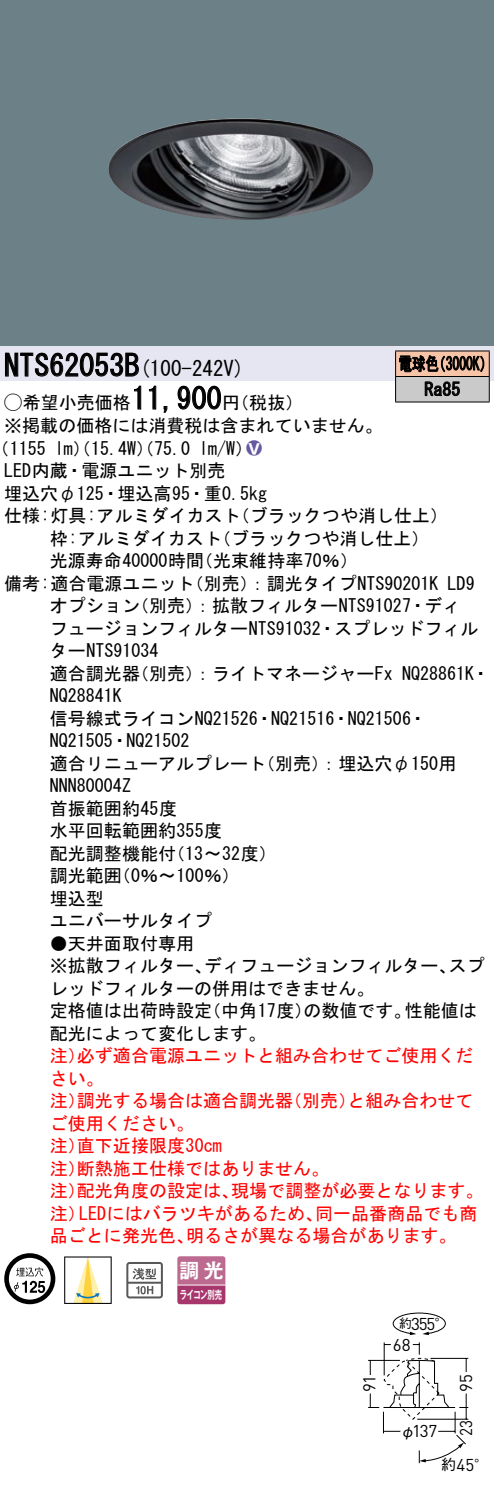
<style>
.page{position:relative;width:494px;height:1488px;background:#fff}
.page>*{position:absolute;margin:0;border:0;box-sizing:border-box;transform-origin:0 0}
.t1{font:30px "MS Gothic";color:#000}
.t2{font:21px "MS Gothic";color:#000}
.t3{font:19.8px "Gothic MB101 Pro De Bold 90 pv RKSJ H";color:#fff}
.t4{font:18px/22.5px "MS Gothic";color:#000}
.t5{font:18px/22.5px "MS Gothic";color:#f00}
.t6{font:18px/25.5px "MS Gothic";color:#000;scale:.75 1}
.t7{font:18px "Ford Classification 1";color:#635aa0}
.t8{font:17.1px "DINOT";letter-spacing:-.01em;color:#000}
.t9{font:17.1px "DINOT";letter-spacing:-.01em;color:#000;scale:.9 1}
.t10{font:15px "Gothic BBB Pro Medium 90 pv RKSJ H";color:#000}
.t11{font:12.6px "Gothic BBB Pro Medium 90 pv RKSJ H";color:#000}
.t12{font:11.4px "Gothic MB101 Pro De Bold 90 pv RKSJ H";letter-spacing:-.05em;color:#fff;scale:.65 1}
.s1{font-size:30px}
.s2{font-family:"Ford Classification 1"}
.s3{color:#fff}
.s4{font-family:"Gothic BBB Pro Medium 90 pv RKSJ H";font-size:15px}
</style>
<div class="page">
<div style="left:0;top:0;width:493px;height:346px;background:#6c8087"></div>
<img style="left:108px;top:118px;width:265px;height:102px">
<div style="left:0;top:346px;width:493px;height:34px;background:#e6e5f2"></div>
<svg style="left:5px;top:352px;width:134px;height:25px"></svg>
<svg style="left:134px;top:385px;width:7px;height:25px"></svg>
<svg style="left:149px;top:385px;width:7px;height:25px"></svg>
<svg style="left:163px;top:406px;width:5px;height:7px"></svg>
<svg style="left:177px;top:385px;width:44px;height:25px"></svg>
<svg style="left:4px;top:1253px;width:51px;height:51px"></svg>
<svg style="left:64px;top:1256px;width:48px;height:48px"></svg>
<svg style="left:126px;top:1262px;width:37px;height:36px"></svg>
<svg style="left:177px;top:1256px;width:48px;height:48px;background:#b55984"></svg>
<hr style="left:177px;top:1284px;width:48px;height:1px;background:#fff">
<hr style="left:395px;top:350px;width:94px;height:1px;background:#000">
<hr style="left:395px;top:401px;width:94px;height:1px;background:#000">
<svg style="left:394px;top:351px;width:95px;height:50px;background:#a6958c"></svg>
<svg style="left:368px;top:1312px;width:101px;height:152px"></svg>
<h1 class="t1" style="left:4px;top:350px;width:122px">NTS62053</h1>
<p class="t2" style="left:124px;top:358px;width:121px">(<span class="s1">B</span> 100-242 (V</p>
<p class="t6" style="left:424px;top:351px;width:49px;text-indent:-26px">電球色<br>Ra85</p>
<p class="t6" style="left:432px;top:351px;width:82px">（3000 (K</p>
<h1 class="t1" style="left:131px;top:383px;width:91px">11,900</h1>
<p class="t4" style="left:4px;top:391px;width:379px"><span class="s2">A</span>希望小売価格<br>※掲載の価格には消費税は含まれていません。</p>
<p class="t7" style="left:246px;top:438px;width:17px">2<span class="s3">8</span></p>
<p class="t4" style="left:222px;top:391px;width:82px">（円税抜(</p>
<p class="t4" style="left:199px;top:437px;width:55px">l m (W/</p>
<p class="t4" style="left:-8px;top:437px;width:56px">（1155</p>
<p class="t4" style="left:4px;top:459px;width:223px">LED内蔵・電源ユニット別売</p>
<p class="t4" style="left:4px;top:482px;width:264px">埋込穴φ125・埋込高95・重0.5kg</p>
<p class="t4" style="left:231px;top:504px;width:218px">（ブラックつや消し仕上(</p>
<p class="t4" style="left:55px;top:437px;width:137px">lm）（15.4 ）（W 75.0</p>
<p class="t4" style="left:213px;top:504px;width:217px;text-indent:-209px">仕様:灯具:アルミダイカスト<br>（ブラックつや消し仕上(</p>
<p class="t4" style="left:195px;top:527px;width:164px;text-indent:-145px">枠:アルミダイカスト<br>（光束維持率70％(</p>
<p class="t4" style="left:50px;top:549px;width:156px">光源寿命40000時間</p>
<p class="t4" style="left:185px;top:572px;width:254px">（別売：）調光タイプNTS90201K</p>
<p class="t4" style="left:131px;top:572px;width:331px;text-indent:-127px">備考:適合電源ユニット<br>（別売：）拡散フィルターNTS91027・ディ</p>
<p class="t4" style="left:447px;top:572px;width:28px">LD9</p>
<p class="t4" style="left:50px;top:594px;width:91px">オプション</p>
<p class="t4" style="left:50px;top:617px;width:430px">フュージョンフィルターNTS91032・スプレッドフィル</p>
<p class="t4" style="left:50px;top:639px;width:110px">ターNTS91034</p>
<p class="t4" style="left:401px;top:662px;width:89px">NQ28861 ・K</p>
<p class="t4" style="left:131px;top:662px;width:263px">（別売：）ライトマネージャーFx</p>
<p class="t4" style="left:50px;top:662px;width:91px">適合調光器</p>
<p class="t4" style="left:50px;top:684px;width:73px">NQ28841K</p>
<p class="t4" style="left:50px;top:707px;width:378px">信号線式ライコンNQ21526・NQ21516・NQ21506・</p>
<p class="t4" style="left:50px;top:729px;width:141px">NQ21505・NQ21502</p>
<p class="t4" style="left:257px;top:752px;width:201px">（別売：）埋込穴φ150用</p>
<p class="t4" style="left:50px;top:752px;width:217px">適合リニューアルプレート</p>
<p class="t4" style="left:50px;top:774px;width:82px">NNN80004Z</p>
<p class="t4" style="left:50px;top:797px;width:129px">首振範囲約45度</p>
<p class="t4" style="left:50px;top:819px;width:174px">水平回転範囲約355度</p>
<p class="t4" style="left:167px;top:842px;width:111px">（13〜32度(</p>
<p class="t4" style="left:113px;top:842px;width:128px;text-indent:-63px">配光調整機能付<br>)0％〜100％(</p>
<p class="t4" style="left:50px;top:864px;width:163px">調光範囲<br>埋込型<br>ユニバーサルタイプ</p>
<p class="t4" style="left:50px;top:932px;width:145px">●天井面取付専用</p>
<p class="t4" style="left:448px;top:954px;width:37px">スプ</p>
<p class="t4" style="left:204px;top:954px;width:254px">ディフュージョンフィルター、</p>
<p class="t4" style="left:50px;top:954px;width:325px">※拡散フィルター、<br>レッドフィルターの併用はできません。</p>
<p class="t4" style="left:203px;top:999px;width:111px">（中角17度）</p>
<p class="t4" style="left:50px;top:999px;width:217px">定格値は出荷時設定<br>配光によって変化します。</p>
<p class="t5" style="left:77px;top:1044px;width:397px">必ず適合電源ユニットと組み合わせてご使用くだ</p>
<p class="t4" style="left:303px;top:999px;width:110px">の数値です。</p>
<p class="t4" style="left:404px;top:999px;width:73px">性能値は</p>
<p class="t5" style="left:50px;top:1044px;width:55px">注）さい。</p>
<p class="t5" style="left:77px;top:1089px;width:217px">調光する場合は適合調光器</p>
<p class="t5" style="left:284px;top:1089px;width:73px">（別売）</p>
<p class="t5" style="left:347px;top:1089px;width:127px">と組み合わせて</p>
<p class="t5" style="left:50px;top:1089px;width:37px">注）</p>
<p class="t5" style="left:50px;top:1112px;width:145px">ご使用ください。</p>
<p class="t5" style="left:77px;top:1134px;width:146px">直下近接限度30cm</p>
<p class="t5" style="left:77px;top:1134px;width:253px;text-indent:-27px">注）<br>断熱施工仕様ではありません。</p>
<p class="t5" style="left:50px;top:1157px;width:37px">注）</p>
<p class="t5" style="left:231px;top:1179px;width:254px">現場で調整が必要となります。</p>
<p class="t5" style="left:77px;top:1179px;width:163px">配光角度の設定は、</p>
<p class="t5" style="left:50px;top:1179px;width:37px">注）</p>
<p class="t5" style="left:79px;top:1202px;width:245px">LEDにはバラツキがあるため、</p>
<p class="t5" style="left:315px;top:1202px;width:163px">同一品番商品でも商</p>
<p class="t5" style="left:50px;top:1202px;width:37px">注）</p>
<p class="t5" style="left:50px;top:1224px;width:145px">品ごとに発光色、</p>
<p class="t5" style="left:186px;top:1224px;width:272px">明るさが異なる場合があります。</p>
<p class="t3" style="left:179px;top:1254px;width:46px">調光</p>
<p class="t12" style="left:180px;top:1285px;width:66px">ライコン別売</p>
<p class="t8" style="left:410px;top:1311px;width:40px">355<span class="s4">°</span></p>
<p class="t11" style="left:398px;top:1313px;width:14px">約</p>
<p class="t8" style="left:392px;top:1332px;width:19px">68</p>
<p class="t8" style="left:357px;top:1392px;width:18px;rotate:-90deg">91</p>
<p class="t8" style="left:454px;top:1391px;width:19px;rotate:-90deg">95</p>
<p class="t10" style="left:400px;top:1419px;width:16px">φ</p>
<p class="t9" style="left:454px;top:1436px;width:19px;rotate:-90deg">23</p>
<p class="t8" style="left:412px;top:1419px;width:27px">137</p>
<p class="t10" style="left:440px;top:1453px;width:16px">約</p>
<p class="t8" style="left:456px;top:1453px;width:35px">45<span class="s4">°</span></p>
</div>
